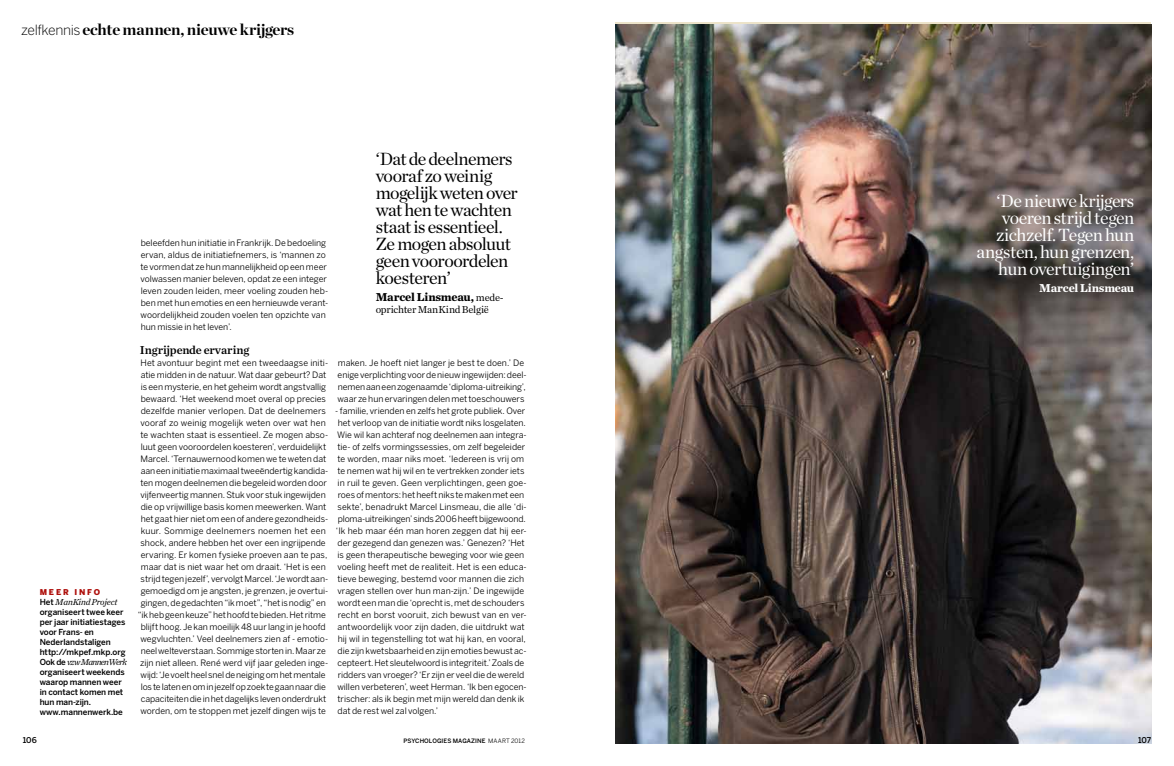
<style>
.page{position:relative;width:1174px;height:766px;background:#fff}
.page>*{position:absolute;margin:0;border:0;box-sizing:border-box;transform-origin:0 0}
.t1{font:18px/17px "Chronicle Deck";letter-spacing:-.035em;color:#000}
.t2{font:18px/17px "Chronicle Deck";letter-spacing:-.025em;color:#fff;text-align:right}
.t3{font:700 16px "Chronicle Display";letter-spacing:-.015em;color:#000}
.t4{font:700 12px "Chronicle Text G1";letter-spacing:-.02em;color:#000}
.t5{font:12px "Chronicle Text G1 Semi";letter-spacing:-.01em;color:#000}
.t6{font:700 12px "Chronicle Text G1";letter-spacing:-.02em;color:#fff}
.t7{font:10.5px "Chronicle Text G1";letter-spacing:-.02em;color:#000}
.t8{font:italic 9px "Chronicle Text G1";letter-spacing:-.07em;color:#000}
.t9{font:italic 9px "Chronicle Text G1";letter-spacing:-.02em;color:#000}
.t10{font:8.8px/12px "Benton Sans";letter-spacing:-.005em;color:#000}
.t11{font:500 8.2px/10px "Benton Sans";letter-spacing:-.01em;color:#000}
.t12{font:900 8px "Benton Sans";letter-spacing:.235em;color:#ae0f0b}
.t13{font:500 8px "Benton Sans";letter-spacing:-.005em;color:#000}
.t14{font:500 6px "Benton Sans";letter-spacing:.01em;color:#000}
.s1{font-family:"Benton Sans";font-weight:300;font-size:14px}
.s2{font-family:"Benton Sans";font-weight:500;font-style:normal;font-size:8.2px}
.s3{font-weight:400;font-size:10.5px}
.s4{font-weight:400}
</style>
<div class="page">
<img style="left:615px;top:24px;width:536px;height:719px">
<h2 class="t3" style="left:21px;top:17px;width:274px"><span class="s1">zelfkennis</span> echte mannen, nieuwe krijgers</h2>
<p class="t12" style="left:40px;top:587px;width:62px">MEER INFO</p>
<p class="t9" style="left:40px;top:594px;width:79px"><span class="s2">H et</span> ManKind Project</p>
<p class="t11" style="left:40px;top:606px;width:87px">organiseert twee keer per jaar initiatiestages voor Frans- en<br>Nederlandstaligen http://mkpef.mkp.org</p>
<p class="t8" style="left:40px;top:654px;width:89px"><span class="s2">Ook de</span> vzw MannenWerk</p>
<p class="t11" style="left:40px;top:666px;width:87px">organiseert weekends waarop mannen weer in contact komen met hun man-zijn. www.mannenwerk.be</p>
<h1 class="t1" style="left:376px;top:149px;width:144px">‘Dat de deelnemers vooraf zo weinig mogelijk weten over wat hen te wachten staat is essentieel.<br>Ze mogen absoluut geen vooroordelen koesteren’</h1>
<h3 class="t4" style="left:376px;top:287px;width:130px">Marcel Linsmeau, <span class="s3">mede-</span></h3>
<p class="t7" style="left:376px;top:301px;width:115px">oprichter ManKind België</p>
<p class="t10" style="left:140px;top:236px;width:189px">beleefden hun initiatie in Frankrijk. De bedoeling ervan, aldus de initiatiefnemers, is ‘mannen zo te vormen dat ze hun mannelijkheid op een meer volwassen manier beleven, opdat ze een integer leven zouden leiden, meer voeling zouden heb&shy;ben met hun emoties en een hernieuwde verant&shy;woordelijkheid zouden voelen ten opzichte van hun missie in het leven’.</p>
<h3 class="t5" style="left:140px;top:340px;width:111px">Ingrijpende ervaring</h3>
<p class="t10" style="left:138px;top:356px;width:192px;text-align:center">Het avontuur begint met een tweedaagse initi&shy;atie midden in de natuur. Wat daar gebeurt? Dat is een mysterie, en het geheim wordt angstvallig bewaard. ‘Het weekend moet overal op precies dezelfde manier verlopen. Dat de deelnemers vooraf zo weinig mogelijk weten over wat hen te wachten staat is essentieel. Ze mogen abso&shy;luut geen vooroordelen koesteren’, verduidelijkt M arcel. ‘Ternauwernood komen we te weten dat aan een initiatie maximaal tweeëndertig kandida&shy;ten mogen deelnemen die begeleid worden door vijfenveertig mannen. Stuk voor stuk ingewijden die op vrijwillige basis komen meewerken. Want het gaat hier niet om een of andere gezondheids&shy;kuur. Sommige deelnemers noemen het een shock, andere hebben het over een ingrijpende ervaring. Er komen fysieke proeven aan te pas, maar dat is niet waar het om draait. ‘Het is een strijd tegen jezelf’, vervolgt M arcel. ‘Je wordt aan&shy;gemoedigd om je angsten, je grenzen, je overtui&shy;gingen, de gedachten “ik moet”, “het is nodig” en “ik heb geen keuze” het hoofd te bieden. Het ritme blijft hoog. Je kan moeilijk 48 uur lang in je hoofd wegvluchten.’ Veel deelnemers zien af - emotio&shy;neel welteverstaan. Sommige storten in. M aar ze zijn niet alleen. René werd vijf jaar geleden inge&shy;wijd: ‘Je voelt heel snel de neiging om het mentale los te laten en om in jezelf op zoek te gaan naar die capaciteiten die in het dagelijks leven onderdrukt worden, om te stoppen met jezelf dingen wijs te</p>
<p class="t10" style="left:337px;top:356px;width:191px">maken. Je hoeft niet langer je best te doen.’ De enige verplichting voor de nieuw ingewijden: deel&shy;nemen aan een zogenaamde ‘diploma-uitreiking’, waar ze hun ervaringen delen met toeschouwers</p>
<p class="t10" style="left:335px;top:404px;width:193px">- familie, vrienden en zelfs het grote publiek. Over het verloop van de initiatie wordt niks losgelaten.<br>Wie wil kan achteraf nog deelnemen aan integra&shy;tie- of zelfs vormingssessies, om zelf begeleider te worden, maar niks moet. ‘I edereen is vrij om te nemen wat hij wil en te vertrekken zonder iets in ruil te geven. Geen verplichtingen, geen goe&shy;roes of mentors: het heeft niks te maken met een sekte’, benadrukt Marcel Linsmeau, die alle ‘di&shy;ploma-uitreikingen’ sinds 2006 heeft bijgewoond. ‘I k heb maar één man horen zeggen dat hij eer&shy;der gezegend dan genezen was.’ Genezen? ‘Het is geen therapeutische beweging voor wie geen voeling heeft met de realiteit. Het is een educa&shy;tieve beweging, bestemd voor mannen die zich vragen stellen over hun man-zijn.’ De ingewijde wordt een man die ‘oprecht is, met de schouders recht en borst vooruit, zich bewust van en ver&shy;antwoordelijk voor zijn daden, die uitdrukt wat hij wil in tegenstelling tot wat hij kan, en vooral, die zijn kwetsbaarheid en zijn emoties bewust ac&shy;cepteert. Het sleutelwoord is integriteit.’ Zoals de ridders van vroeger? ‘Er zijn er veel die de wereld willen verbeteren’, weet Herman. ‘I k ben egocen&shy;trischer: als ik begin met mijn wereld dan denk ik dat de rest wel zal volgen.’</p>
<h1 class="t2" style="left:976px;top:191px;width:159px">‘De nieuwe krijgers voeren strijd tegen zichzelf. Tegen hun angsten, hun grenzen, hun overtuigingen’</h1>
<h3 class="t6" style="left:1039px;top:278px;width:96px">Marcel Linsmeau</h3>
<p class="t13" style="left:23px;top:735px;width:16px">106</p>
<p class="t14" style="left:403px;top:737px;width:123px">psychologies magazine <span class="s4">maart 2012</span></p>
<p class="t13" style="left:1138px;top:735px;width:15px">107</p>
</div>
